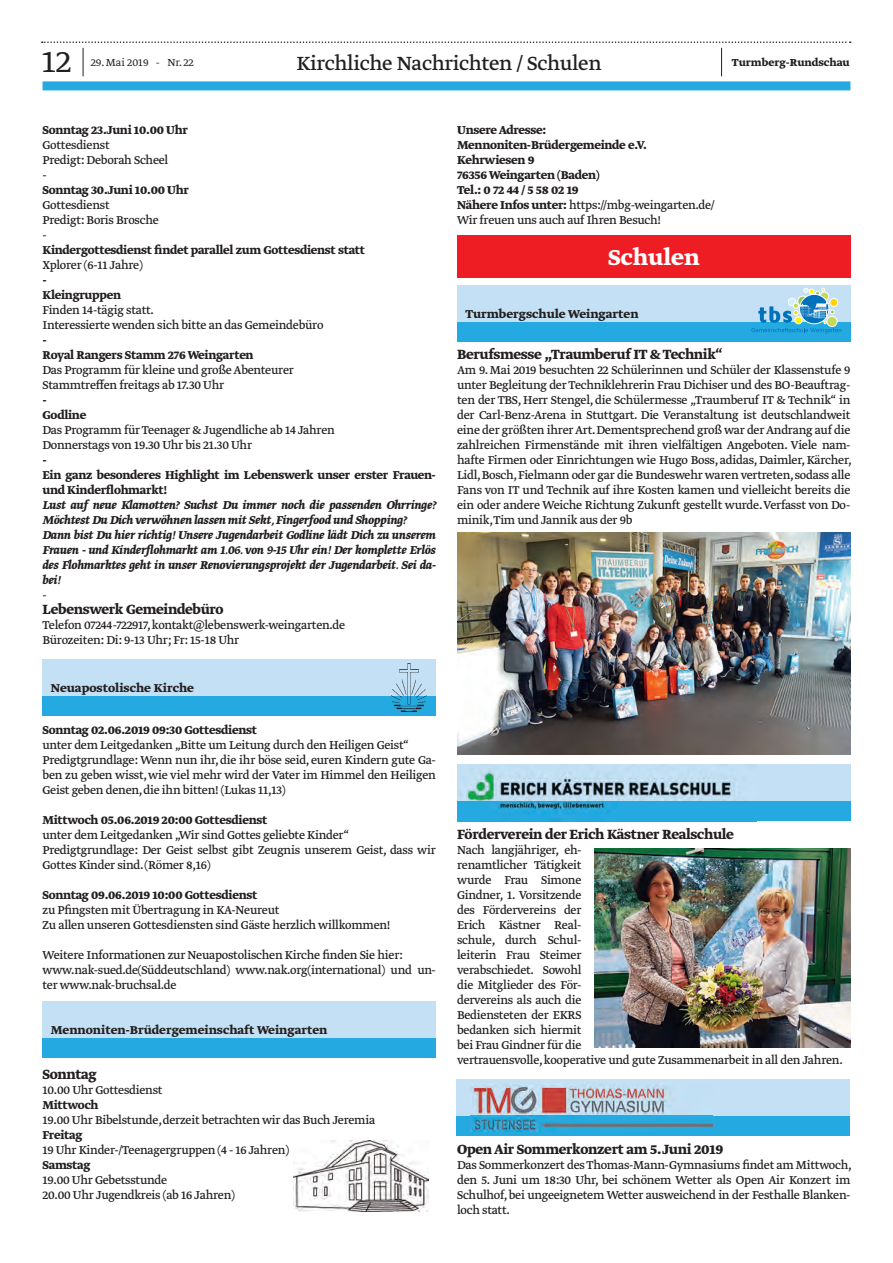
<style>
.page{position:relative;width:893px;height:1263px;background:#fff}
.page>*{position:absolute;margin:0;border:0;box-sizing:border-box;transform-origin:0 0}
.t1{font:300 36px "Greta Text Std";color:#231f20}
.t2{font:700 25.5px "Greta Text Std";color:#fff}
.t3{font:22.5px "Greta Text Std";letter-spacing:-.015em;color:#231f20}
.t4{font:700 15.75px "Greta Text Std";letter-spacing:-.02em;color:#231f20}
.t5{font:13.5px/15px "Greta Text Std";letter-spacing:-.02em;color:#231f20}
.t6{font:700 13.5px/15px "Greta Text Std";letter-spacing:-.02em;color:#231f20}
.t7{font:italic 700 13.5px/15px "Greta Text Std";letter-spacing:-.02em;color:#231f20}
.t8{font:700 13.5px "Greta Text Std";color:#231f20}
.t9{font:700 12px "Greta Text Std";color:#231f20}
.t10{font:300 12px "Greta Text Std";color:#231f20}
.s1{font-weight:400}
</style>
<div class="page">
<div style="left:43px;top:81px;width:807px;height:9px;background:#24aae1"></div>
<svg style="left:42px;top:41px;width:809px;height:35px"></svg>
<div style="left:43px;top:659px;width:393px;height:57px;background:#c3e0f4"></div>
<div style="left:43px;top:696px;width:393px;height:20px;background:#24aae1"></div>
<img style="left:391px;top:663px;width:35px;height:49px">
<img style="left:293px;top:1141px;width:135px;height:71px">
<div style="left:43px;top:1001px;width:393px;height:57px;background:#c3e0f4"></div>
<div style="left:43px;top:1038px;width:393px;height:20px;background:#24aae1"></div>
<div style="left:457px;top:235px;width:393px;height:43px;background:#ee1d23"></div>
<div style="left:457px;top:285px;width:393px;height:57px;background:#c3e0f4"></div>
<div style="left:457px;top:322px;width:393px;height:20px;background:#24aae1"></div>
<svg style="left:751px;top:288px;width:90px;height:45px"></svg>
<div style="left:457px;top:1079px;width:393px;height:57px;background:#c3e0f4"></div>
<div style="left:457px;top:1116px;width:393px;height:20px;background:#24aae1"></div>
<img style="left:470px;top:1083px;width:243px;height:49px">
<img style="left:457px;top:533px;width:394px;height:221px">
<div style="left:457px;top:764px;width:393px;height:57px;background:#c3e0f4"></div>
<div style="left:457px;top:801px;width:393px;height:20px;background:#24aae1"></div>
<img style="left:460px;top:768px;width:275px;height:46px">
<img style="left:594px;top:848px;width:256px;height:199px">
<h1 class="t1" style="left:42px;top:41px;width:31px">12</h1>
<p class="t10" style="left:91px;top:56px;width:104px">29. Mai 2019 - Nr. 22</p>
<h3 class="t3" style="left:296px;top:50px;width:307px">Kirchliche Nachrichten / Schulen</h3>
<p class="t9" style="left:732px;top:56px;width:119px">Turmberg-Rundschau</p>
<p class="t6" style="left:43px;top:123px;width:147px">Sonntag 23.Juni 10.00 Uhr</p>
<p class="t5" style="left:43px;top:138px;width:127px">Gottesdienst<br>Predigt: Deborah Scheel -</p>
<p class="t6" style="left:43px;top:183px;width:148px">Sonntag 30.Juni 10.00 Uhr</p>
<p class="t5" style="left:43px;top:198px;width:118px">Gottesdienst<br>Predigt: Boris Brosche -</p>
<p class="t6" style="left:43px;top:243px;width:324px">Kindergottesdienst findet parallel zum Gottesdienst statt</p>
<p class="t5" style="left:43px;top:258px;width:102px">Xplorer (6-11 Jahre)</p>
<p class="t6" style="left:43px;top:273px;width:80px">-<br>Kleingruppen</p>
<p class="t5" style="left:43px;top:303px;width:282px">Finden 14-tägig statt.<br>Interessierte wenden sich bitte an das Gemeindebüro</p>
<p class="t6" style="left:43px;top:333px;width:213px">-<br>Royal Rangers Stamm 276 Weingarten</p>
<p class="t5" style="left:43px;top:363px;width:253px">Das Programm für kleine und große Abenteurer<br>Stammtreffen freitags ab 17.30 Uhr</p>
<p class="t6" style="left:43px;top:393px;width:45px">-<br>Godline</p>
<p class="t5" style="left:43px;top:423px;width:294px">Das Programm für Teenager &amp; Jugendliche ab 14 Jahren<br>Donnerstags von 19.30 Uhr bis 21.30 Uhr</p>
<p class="t6" style="left:43px;top:453px;width:395px">-<br>Ein ganz besonderes Highlight im Lebenswerk unser erster Frauen&shy;und Kinderflohmarkt!</p>
<p class="t7" style="left:43px;top:498px;width:395px">Lust auf neue Klamotten? Suchst Du immer noch die passenden Ohrringe?<br>Möchtest Du Dich verwöhnen lassen mit Sekt, Fingerfood und Shopping?<br>Dann bist Du hier richtig! Unsere Jugendarbeit Godline lädt Dich zu unserem Frauen - und Kinderflohmarkt am 1.06. von 9-15 Uhr ein! Der komplette Erlös des Flohmarktes geht in unser Renovierungsprojekt der Jugendarbeit. Sei da&shy;bei!</p>
<p class="t5" style="left:43px;top:588px;width:6px">-</p>
<p class="t4" style="left:43px;top:600px;width:183px">Lebenswerk Gemeindebüro</p>
<p class="t5" style="left:43px;top:618px;width:304px">Telefon 07244-722917, kontakt@lebenswerk-weingarten.de<br>Bürozeiten: Di: 9-13 Uhr; Fr: 15-18 Uhr</p>
<p class="t8" style="left:51px;top:680px;width:145px">Neuapostolische Kirche</p>
<p class="t6" style="left:43px;top:723px;width:216px">Sonntag 02.06.2019 09:30 Gottesdienst</p>
<p class="t5" style="left:43px;top:738px;width:395px">unter dem Leitgedanken „Bitte um Leitung durch den Heiligen Geist“ Predigtgrundlage: Wenn nun ihr, die ihr böse seid, euren Kindern gute Ga&shy;ben zu geben wisst, wie viel mehr wird der Vater im Himmel den Heiligen Geist geben denen, die ihn bitten! (Lukas 11,13)</p>
<p class="t6" style="left:43px;top:813px;width:226px">Mittwoch 05.06.2019 20:00 Gottesdienst</p>
<p class="t5" style="left:43px;top:828px;width:395px">unter dem Leitgedanken „Wir sind Gottes geliebte Kinder“<br>Predigtgrundlage: Der Geist selbst gibt Zeugnis unserem Geist, dass wir<br>Gottes Kinder sind. (Römer 8,16)</p>
<p class="t6" style="left:43px;top:888px;width:216px">Sonntag 09.06.2019 10:00 Gottesdienst</p>
<p class="t5" style="left:43px;top:903px;width:350px">zu Pfingsten mit Übertragung in KA-Neureut<br>Zu allen unseren Gottesdiensten sind Gäste herzlich willkommen!</p>
<p class="t5" style="left:43px;top:948px;width:395px">Weitere Informationen zur Neuapostolischen Kirche finden Sie hier: www.nak-sued.de(Süddeutschland) www.nak.org(international) und un&shy;ter www.nak-bruchsal.de</p>
<p class="t8" style="left:51px;top:1022px;width:278px">Mennoniten-Brüdergemeinschaft Weingarten</p>
<p class="t4" style="left:43px;top:1065px;width:56px">Sonntag</p>
<p class="t5" style="left:43px;top:1083px;width:122px">10.00 Uhr Gottesdienst</p>
<p class="t6" style="left:43px;top:1098px;width:58px">Mittwoch</p>
<p class="t5" style="left:43px;top:1113px;width:334px">19.00 Uhr Bibelstunde, derzeit betrachten wir das Buch Jeremia</p>
<p class="t6" style="left:43px;top:1128px;width:42px">Freitag</p>
<p class="t5" style="left:43px;top:1143px;width:248px">19 Uhr Kinder-/Teenagergruppen (4 - 16 Jahren)</p>
<p class="t6" style="left:43px;top:1158px;width:49px">Samstag</p>
<p class="t5" style="left:43px;top:1173px;width:194px">19.00 Uhr Gebetsstunde<br>20.00 Uhr Jugendkreis (ab 16 Jahren)</p>
<p class="t6" style="left:457px;top:123px;width:259px">Unsere Adresse:<br>Mennoniten-Brüdergemeinde e.V.<br>Kehrwiesen 9<br>76356 Weingarten (Baden)<br>Tel.: 0 72 44 / 5 58 02 19<br>Nähere Infos unter: <span class="s1">https://mbg-weingarten.de/<br>Wir freuen uns auch auf Ihren Besuch!</span></p>
<h2 class="t2" style="left:608px;top:243px;width:93px">Schulen</h2>
<p class="t8" style="left:465px;top:306px;width:175px">Turmbergschule Weingarten</p>
<p class="t4" style="left:457px;top:345px;width:267px">Berufsmesse „Traumberuf IT &amp; Technik“</p>
<p class="t5" style="left:457px;top:363px;width:396px;text-align:justify">Am 9. Mai 2019 besuchten 22 Schülerinnen und Schüler der Klassenstufe 9 unter Begleitung der Techniklehrerin Frau Dichiser und des BO-Beauftrag&shy;ten der TBS, Herr Stengel, die Schülermesse „Traumberuf IT &amp; Technik“ in der Carl-Benz-Arena in Stuttgart. Die Veranstaltung ist deutschlandweit eine der größten ihrer Art. Dementsprechend groß war der Andrang auf die zahlreichen Firmenstände mit ihren vielfältigen Angeboten. Viele nam&shy;hafte Firmen oder Einrichtungen wie Hugo Boss, adidas, Daimler, Kärcher, Lidl, Bosch, Fielmann oder gar die Bundeswehr waren vertreten, sodass alle Fans von IT und Technik auf ihre Kosten kamen und vielleicht bereits die ein oder andere Weiche Richtung Zukunft gestellt wurde. Verfasst von Do&shy;minik,Tim und Jannik aus der 9b</p>
<p class="t4" style="left:457px;top:825px;width:278px">Förderverein der Erich Kästner Realschule</p>
<p class="t5" style="left:457px;top:843px;width:387px">Nach langjähriger, eh-<br>renamtlicher Tätigkeit<br>wurde Frau Simone<br>Gindner, 1. Vorsitzende<br>des Fördervereins der<br>Erich Kästner Real-<br>schule, durch Schul-<br>leiterin Frau Steimer<br>verabschiedet. Sowohl<br>die Mitglieder des För-<br>dervereins als auch die<br>Bediensteten der EKRS<br>bedanken sich hiermit<br>bei Frau Gindner für die<br>vertrauensvolle, kooperative und gute Zusammenarbeit in all den Jahren.</p>
<p class="t4" style="left:457px;top:1140px;width:268px">Open Air Sommerkonzert am 5. Juni 2019</p>
<p class="t5" style="left:457px;top:1158px;width:396px;text-align:justify">Das Sommerkonzert des Thomas-Mann-Gymnasiums findet am Mittwoch, den 5. Juni um 18:30 Uhr, bei schönem Wetter als Open Air Konzert im Schulhof, bei ungeeignetem Wetter ausweichend in der Festhalle Blanken&shy;loch statt.</p>
</div>
